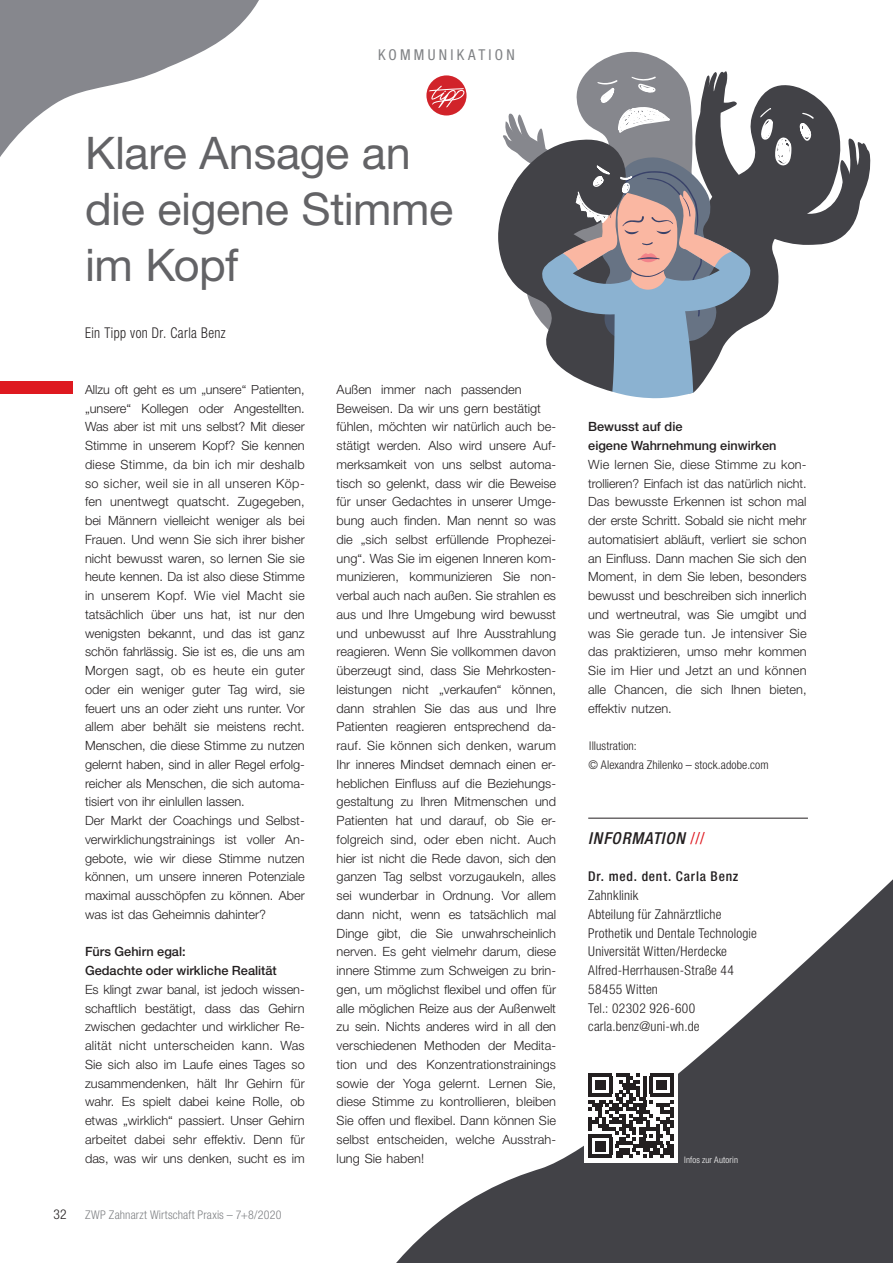
<style>
.page{position:relative;width:893px;height:1263px;background:#fff}
.page>*{position:absolute;margin:0;border:0;box-sizing:border-box;transform-origin:0 0}
.Headline{font:45px/56.2px "Helvetica Neue LT Std";letter-spacing:-.01em;color:#636366}
.ContactDetails_Headl{font:italic 500 condensed 16.5px "Helvetica Neue LT Std";letter-spacing:.055em;color:#231f20}
.Header_Category{font:condensed 15px "Helvetica Neue LT Std";letter-spacing:.215em;color:#808285}
.Author{font:300 condensed 14.85px "Helvetica Neue LT Std";letter-spacing:.03em;color:#231f20;scale:.91 1}
.ContactDetails{font:300 condensed 13.5px "Helvetica Neue LT Std";letter-spacing:.015em;color:#231f20}
.ContactDetails_Name{font:500 condensed 13.5px "Helvetica Neue LT Std";letter-spacing:.06em;color:#231f20}
.t1{font:300 condensed 13.5px "Helvetica Neue";color:#231f20}
.Content{font:300 12.75px/18.8px "Helvetica Neue LT Std";color:#231f20;text-align:justify}
.Content-2{font:500 12.75px/18.8px "Helvetica Neue LT Std";color:#231f20}
.Content-3{font:300 12.6px "Helvetica Neue LT Std";letter-spacing:-.005em;color:#231f20}
.LiteratureSource{font:300 condensed 12px/18.8px "Helvetica Neue LT Std";letter-spacing:.01em;color:#231f20}
.t2{font:300 condensed 12px "Helvetica Neue LT Std";letter-spacing:.015em;color:#808285}
.QR-Code{font:300 condensed 9px "Helvetica Neue LT Std";letter-spacing:.02em;color:#fff}
.s1{font-weight:400;font-style:normal;color:#de1920}
</style>
<div class="page">
<div style="left:426px;top:75px;width:40px;height:40px;background:#d1232a;border-radius:50%"></div>
<svg style="left:428px;top:85px;width:37px;height:23px"></svg>
<svg style="left:396px;top:879px;width:497px;height:384px"></svg>
<div style="left:0;top:381px;width:72px;height:13px;background:#de1920"></div>
<hr style="left:588px;top:818px;width:220px;height:1px;background:#231f20">
<div style="left:584px;top:1069px;width:94px;height:93px;background:#fff"></div>
<svg style="left:589px;top:1073px;width:84px;height:85px"></svg>
<svg style="left:0;top:0;width:259px;height:157px"></svg>
<svg style="left:753px;top:85px;width:75px;height:237px"></svg>
<svg style="left:760px;top:108px;width:111px;height:137px"></svg>
<svg style="left:498px;top:51px;width:255px;height:347px"></svg>
<p class="Header_Category" style="left:378px;top:46px;width:138px">KOMMUNIKATION</p>
<p class="Headline" style="left:85px;top:124px;width:370px">Klare Ansage an die eigene Stimme im Kopf</p>
<p class="Author" style="left:85px;top:324px;width:156px">Ein Tipp von Dr. Carla Benz</p>
<p class="Content-3" style="left:85px;top:382px;width:221px">Allzu oft geht es um „unsere“ Patienten,</p>
<p class="Content" style="left:85px;top:398px;width:221px">„unsere“ Kollegen oder Angestellten.<br>Was aber ist mit uns selbst? Mit dieser Stimme in unserem Kopf? Sie kennen diese Stimme, da bin ich mir deshalb so sicher, weil sie in all unseren Köp&shy;fen unentwegt quatscht. Zugegeben, bei Männern vielleicht weniger als bei Frauen. Und wenn Sie sich ihrer bisher nicht bewusst waren, so lernen Sie sie heute kennen. Da ist also diese Stimme in unserem Kopf. Wie viel Macht sie tatsächlich über uns hat, ist nur den wenigsten bekannt, und das ist ganz schön fahrlässig. Sie ist es, die uns am Morgen sagt, ob es heute ein guter oder ein weniger guter Tag wird, sie feuert uns an oder zieht uns runter. Vor allem aber behält sie meistens recht.<br>Menschen, die diese Stimme zu nutzen gelernt haben, sind in aller Regel erfolg&shy;reicher als Menschen, die sich automa&shy;tisiert von ihr einlullen lassen.</p>
<p class="Content" style="left:85px;top:811px;width:221px">Der Markt der Coachings und Selbst&shy;verwirklichungstrainings ist voller An&shy;gebote, wie wir diese Stimme nutzen können, um unsere inneren Potenziale maximal ausschöpfen zu können. Aber was ist das Geheimnis dahinter?</p>
<p class="Content-2" style="left:85px;top:942px;width:193px">Fürs Gehirn egal:<br>Gedachte oder wirkliche Realität</p>
<p class="Content" style="left:85px;top:980px;width:221px">Es klingt zwar banal, ist jedoch wissen&shy;schaftlich bestätigt, dass das Gehirn zwischen gedachter und wirklicher Re&shy;alität nicht unterscheiden kann. Was Sie sich also im Laufe eines Tages so zusammendenken, hält Ihr Gehirn für wahr. Es spielt dabei keine Rolle, ob etwas „wirklich“ passiert. Unser Gehirn arbeitet dabei sehr effektiv. Denn für das, was wir uns denken, sucht es im</p>
<p class="t1" style="left:54px;top:1206px;width:14px">32</p>
<p class="t2" style="left:85px;top:1208px;width:198px">ZWP Zahnarzt Wirtschaft Praxis – 7+8/2020</p>
<p class="Content" style="left:337px;top:380px;width:221px;text-align:left">Außen immer nach passenden Beweisen. Da wir uns gern bestätigt fühlen, möchten wir natürlich auch be&shy;stätigt werden. Also wird unsere Auf&shy;merksamkeit von uns selbst automa&shy;tisch so gelenkt, dass wir die Beweise für unser Gedachtes in unserer Umge&shy;bung auch finden. Man nennt so was die „sich selbst erfüllende Prophezei&shy;ung“. Was Sie im eigenen Inneren kom&shy;munizieren, kommunizieren Sie non&shy;verbal auch nach außen. Sie strahlen es aus und Ihre Umgebung wird bewusst und unbewusst auf Ihre Ausstrahlung reagieren. Wenn Sie vollkommen davon überzeugt sind, dass Sie Mehrkosten&shy;leistungen nicht „verkaufen“ können, dann strahlen Sie das aus und Ihre Patienten reagieren entsprechend da&shy;rauf. Sie können sich denken, warum Ihr inneres Mindset demnach einen er&shy;heblichen Einfluss auf die Beziehungs&shy;gestaltung zu Ihren Mitmenschen und Patienten hat und darauf, ob Sie er&shy;folgreich sind, oder eben nicht. Auch hier ist nicht die Rede davon, sich den ganzen Tag selbst vorzugaukeln, alles sei wunderbar in Ordnung. Vor allem dann nicht, wenn es tatsächlich mal Dinge gibt, die Sie unwahrscheinlich nerven. Es geht vielmehr darum, diese innere Stimme zum Schweigen zu brin&shy;gen, um möglichst flexibel und offen für alle möglichen Reize aus der Außenwelt zu sein. Nichts anderes wird in all den verschiedenen Methoden der Medita&shy;tion und des Konzentrationstrainings sowie der Yoga gelernt. Lernen Sie, diese Stimme zu kontrollieren, bleiben Sie offen und flexibel. Dann können Sie selbst entscheiden, welche Ausstrah&shy;lung Sie haben!</p>
<p class="Content-2" style="left:588px;top:417px;width:190px">Bewusst auf die<br>eigene Wahrnehmung einwirken</p>
<p class="Content" style="left:588px;top:455px;width:220px">Wie lernen Sie, diese Stimme zu kon-</p>
<p class="Content-3" style="left:588px;top:475px;width:220px">trollieren? Einfach ist das natürlich nicht.</p>
<p class="Content" style="left:588px;top:492px;width:220px">Das bewusste Erkennen ist schon mal der erste Schritt. Sobald sie nicht mehr automatisiert abläuft, verliert sie schon an Einfluss. Dann machen Sie sich den Moment, in dem Sie leben, besonders bewusst und beschreiben sich innerlich und wertneutral, was Sie umgibt und was Sie gerade tun. Je intensiver Sie das praktizieren, umso mehr kommen Sie im Hier und Jetzt an und können alle Chancen, die sich Ihnen bieten, effektiv nutzen.</p>
<p class="LiteratureSource" style="left:588px;top:736px;width:182px">Illustration:<br>© Alexandra Zhilenko – stock.adobe.com</p>
<p class="ContactDetails_Headl" style="left:588px;top:828px;width:118px">INFORMATION <span class="s1">///</span></p>
<p class="ContactDetails_Name" style="left:588px;top:868px;width:152px">Dr. med. dent. Carla Benz</p>
<p class="ContactDetails" style="left:588px;top:887px;width:52px">Zahnklinik</p>
<p class="ContactDetails" style="left:588px;top:906px;width:135px">Abteilung für Zahnärztliche</p>
<p class="ContactDetails" style="left:588px;top:925px;width:170px">Prothetik und Dentale Technologie</p>
<p class="ContactDetails" style="left:588px;top:944px;width:140px">Universität Witten/Herdecke</p>
<p class="ContactDetails" style="left:588px;top:962px;width:147px">Alfred-Herrhausen-Straße 44</p>
<p class="ContactDetails" style="left:588px;top:981px;width:71px">58455 Witten</p>
<p class="ContactDetails" style="left:588px;top:1000px;width:109px">Tel.: 02302 926-600</p>
<p class="ContactDetails" style="left:588px;top:1019px;width:113px">carla.benz@uni-wh.de</p>
<p class="QR-Code" style="left:684px;top:1154px;width:55px">Infos zur Autorin</p>
</div>
